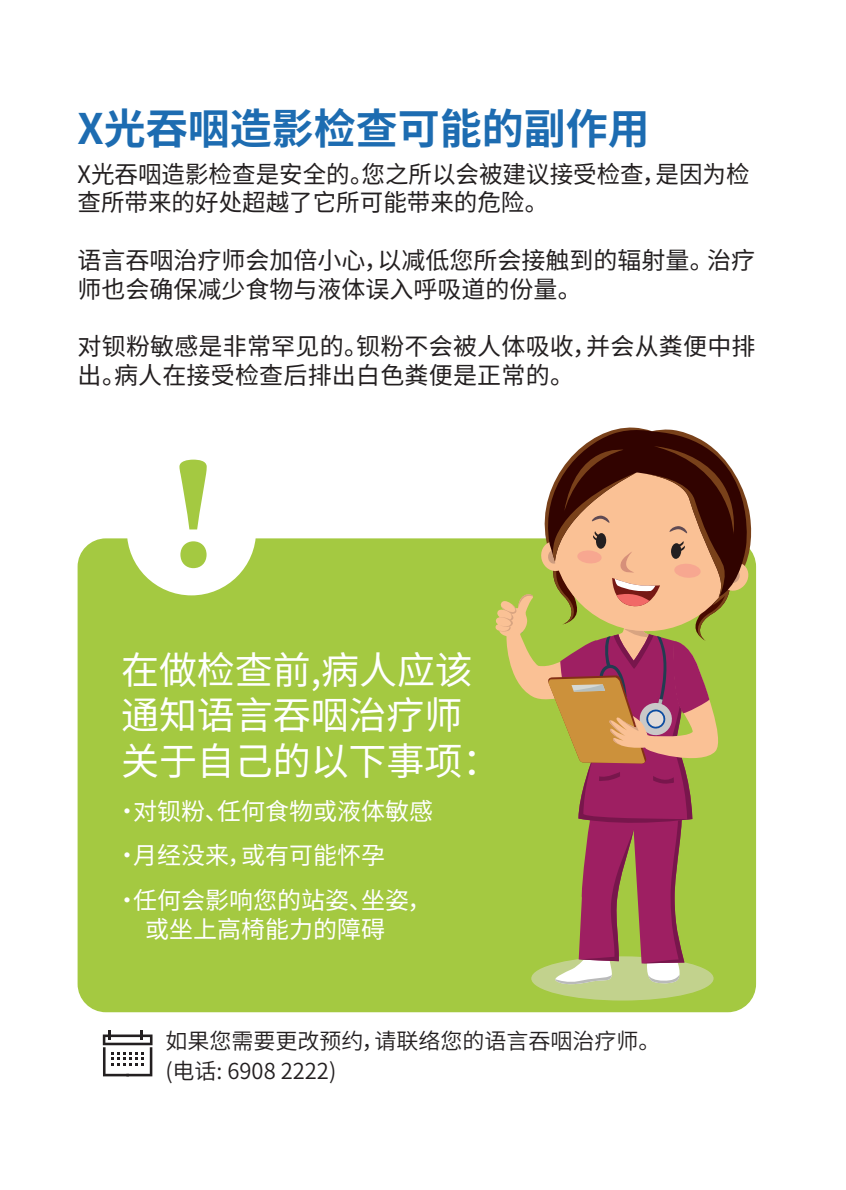
<style>
.page{position:relative;width:846px;height:1190px;background:#fff}
.page>*{position:absolute;margin:0;border:0;box-sizing:border-box;transform-origin:0 0}
.t1{font:700 42px "Source Han Sans CN";color:#1d6cb1}
.t2{font:38px/45.6px "Source Han Sans CN";color:#fff}
.t3{font:24px/28.8px "Source Han Sans CN";color:#231f20}
.t4{font:24px/44.8px "Source Han Sans CN";color:#fff}
.t5{font:22px/30px "Source Han Sans CN";color:#231f20}
</style>
<div class="page">
<div style="left:78px;top:538px;width:678px;height:474px;background:#a4c941;border-radius:28px"></div>
<svg style="left:103px;top:1030px;width:50px;height:46px"></svg>
<div style="left:127px;top:466px;width:129px;height:129px;background:#fff;border-radius:50%"></div>
<div style="left:531px;top:956px;width:183px;height:45px;background:#c2d28d;border-radius:50%"></div>
<svg style="left:493px;top:427px;width:262px;height:559px"></svg>
<h1 class="t1" style="left:78px;top:105px;width:574px">X光吞咽造影检查可能的副作用</h1>
<p class="t3" style="left:78px;top:160px;width:674px">X光吞咽造影检查是安全的。您之所以会被建议接受检查，是因为检查所带来的好处超越了它所可能带来的危险。</p>
<p class="t3" style="left:78px;top:246px;width:679px">语言吞咽治疗师会加倍小心，以减低您所会接触到的辐射量。治疗师也会确保减少食物与液体误入呼吸道的份量。</p>
<p class="t3" style="left:78px;top:333px;width:680px">对钡粉敏感是非常罕见的。钡粉不会被人体吸收，并会从粪便中排出。病人在接受检查后排出白色粪便是正常的。</p>
<h2 class="t2" style="left:121px;top:648px;width:381px">在做检查前,病人应该通知语言吞咽治疗师关于自己的以下事项：</h2>
<p class="t4" style="left:115px;top:789px;width:319px">·对钡粉、任何食物或液体敏感·月经没来，或有可能怀孕<br>·任何会影响您的站姿、坐姿，</p>
<p class="t4" style="left:145px;top:907px;width:241px">或坐上高椅能力的障碍</p>
<p class="t5" style="left:165px;top:1027px;width:497px">如果您需要更改预约，请联络您的语言吞咽治疗师。(电话: 6908 2222)</p>
</div>
